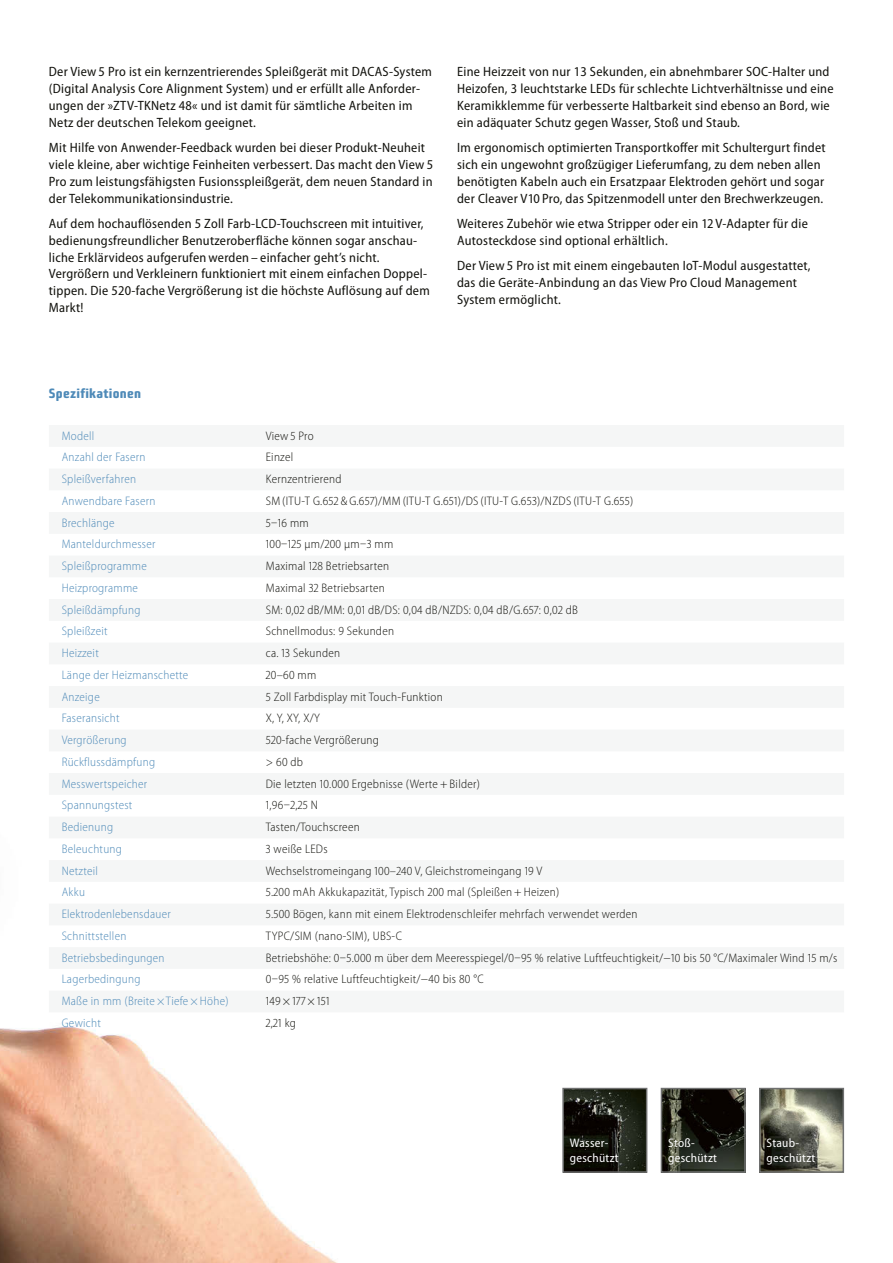
<style>
.page{position:relative;width:893px;height:1263px;background:#fff}
.page>*{position:absolute;margin:0;border:0;box-sizing:border-box;transform-origin:0 0}
.t1{font:semi-condensed 13.5px/16.8px "Qcsxjt Myriad Pro";letter-spacing:.02em;color:#12120d}
.t2{font:800 13.5px "Mlgbpg Bunuelo Clean Pro";letter-spacing:.02em;color:#4e8ab8}
.t3{font:300 semi-condensed 12.3px "Wrwlfc Myriad Pro";letter-spacing:.02em;color:#12120d}
.t4{font:300 semi-condensed 12.3px "Wrwlfc Myriad Pro";letter-spacing:.02em;color:#4e8ab8}
.t5{font:semi-condensed 12.3px/15.5px "Qcsxjt Myriad Pro";letter-spacing:.02em;color:#fff}
</style>
<div class="page">
<img style="left:0;top:1023px;width:337px;height:240px">
<div style="left:49px;top:425px;width:795px;height:22px;background:#f5f6f6"></div>
<div style="left:49px;top:469px;width:795px;height:21px;background:#f5f6f6"></div>
<div style="left:49px;top:512px;width:795px;height:22px;background:#f5f6f6"></div>
<div style="left:49px;top:556px;width:795px;height:21px;background:#f5f6f6"></div>
<div style="left:49px;top:599px;width:795px;height:22px;background:#f5f6f6"></div>
<div style="left:49px;top:643px;width:795px;height:21px;background:#f5f6f6"></div>
<div style="left:49px;top:686px;width:795px;height:22px;background:#f5f6f6"></div>
<div style="left:49px;top:730px;width:795px;height:21px;background:#f5f6f6"></div>
<div style="left:49px;top:773px;width:795px;height:22px;background:#f5f6f6"></div>
<div style="left:49px;top:817px;width:795px;height:21px;background:#f5f6f6"></div>
<div style="left:49px;top:860px;width:795px;height:22px;background:#f5f6f6"></div>
<div style="left:49px;top:904px;width:795px;height:21px;background:#f5f6f6"></div>
<div style="left:49px;top:947px;width:795px;height:22px;background:#f5f6f6"></div>
<div style="left:49px;top:991px;width:795px;height:21px;background:#f5f6f6"></div>
<svg style="left:562px;top:1087px;width:86px;height:86px;background:#25261f"></svg>
<svg style="left:759px;top:1087px;width:86px;height:86px;background:#7c7d6e"></svg>
<svg style="left:660px;top:1087px;width:86px;height:86px;background:#2b2b24"></svg>
<p class="t1" style="left:49px;top:63px;width:385px">Der View5 Pro ist ein kernzentrierendes Spleißgerät mit DACAS-System (Digital Analysis Core Alignment System) und er erfüllt alle Anforder&shy;ungen der »ZTV-TKNetz 48« und ist damit für sämtliche Arbeiten im Netz der deutschen Telekom geeignet.</p>
<p class="t1" style="left:49px;top:139px;width:386px">Mit Hilfe von Anwender-Feedback wurden bei dieser Produkt-Neuheit viele kleine, aber wichtige Feinheiten verbessert. Das macht den View5<br>Pro zum leistungsfähigsten Fusionsspleißgerät, dem neuen Standard in der Telekommunikationsindustrie.</p>
<p class="t1" style="left:49px;top:215px;width:382px">Auf dem hochauflösenden 5 Zoll Farb-LCD-Touchscreen mit intuitiver, bedienungsfreundlicher Benutzeroberfläche können sogar anschau&shy;liche Erklärvideos aufgerufenwerden – einfacher geht’s nicht.<br>Vergrößern und Verkleinern funktioniert mit einem einfachen Doppel&shy;tippen. Die 520-fache Vergrößerung ist die höchste Auflösung auf dem Markt!</p>
<p class="t1" style="left:457px;top:63px;width:378px">Eine Heizzeit von nur 13 Sekunden, ein abnehmbarer SOC-Halter und Heizofen, 3 leuchtstarke LEDs für schlechte Lichtverhältnisse und eine Keramikklemme für verbesserte Haltbarkeit sind ebenso an Bord, wie ein adäquater Schutz gegen Wasser, Stoß und Staub.</p>
<p class="t1" style="left:457px;top:139px;width:370px">Im ergonomisch optimierten Transportkoffer mit Schultergurt findet sich ein ungewohnt großzügiger Lieferumfang, zu dem neben allen benötigten Kabeln auch ein Ersatzpaar Elektroden gehört und sogar der Cleaver V10 Pro, das Spitzenmodell unter den Brechwerkzeugen.</p>
<p class="t1" style="left:457px;top:215px;width:352px">Weiteres Zubehör wie etwa Stripper oder ein 12V-Adapter für die<br>Autosteckdose sind optional erhältlich.</p>
<p class="t1" style="left:457px;top:257px;width:355px">Der View5 Pro ist mit einem eingebauten IoT-Modul ausgestattet, das die Geräte-Anbindung an das View Pro Cloud Management<br>System ermöglicht.</p>
<p class="t2" style="left:49px;top:385px;width:94px">Spezifikationen</p>
<p class="t4" style="left:62px;top:428px;width:34px">Modell</p>
<p class="t3" style="left:266px;top:428px;width:49px">View 5 Pro</p>
<p class="t4" style="left:62px;top:450px;width:85px">Anzahl der Fasern</p>
<p class="t3" style="left:266px;top:450px;width:29px">Einzel</p>
<p class="t4" style="left:62px;top:472px;width:76px">Spleißverfahren</p>
<p class="t3" style="left:266px;top:472px;width:77px">Kernzentrierend</p>
<p class="t4" style="left:62px;top:493px;width:95px">Anwendbare Fasern</p>
<p class="t3" style="left:266px;top:493px;width:369px">SM (ITU-T G.652 &amp; G.657)/MM (ITU-T G.651)/DS (ITU-T G.653)/NZDS (ITU-T G.655)</p>
<p class="t4" style="left:62px;top:515px;width:54px">Brechlänge</p>
<p class="t3" style="left:266px;top:515px;width:45px">5–16 mm</p>
<p class="t4" style="left:62px;top:537px;width:95px">Manteldurchmesser</p>
<p class="t3" style="left:266px;top:537px;width:129px">100–125 µm/200 µm–3 mm</p>
<p class="t4" style="left:62px;top:559px;width:87px">Spleißprogramme</p>
<p class="t3" style="left:266px;top:559px;width:125px">Maximal 128 Betriebsarten</p>
<p class="t4" style="left:62px;top:580px;width:78px">Heizprogramme</p>
<p class="t3" style="left:266px;top:580px;width:121px">Maximal 32 Betriebsarten</p>
<p class="t4" style="left:62px;top:602px;width:80px">Spleißdämpfung</p>
<p class="t3" style="left:266px;top:602px;width:314px">SM: 0,02 dB/MM: 0,01 dB/DS: 0,04 dB/NZDS: 0,04 dB/G.657: 0,02 dB</p>
<p class="t4" style="left:62px;top:624px;width:47px">Spleißzeit</p>
<p class="t3" style="left:266px;top:624px;width:130px">Schnellmodus: 9 Sekunden</p>
<p class="t4" style="left:62px;top:646px;width:39px">Heizzeit</p>
<p class="t3" style="left:266px;top:646px;width:76px">ca. 13 Sekunden</p>
<p class="t4" style="left:62px;top:667px;width:128px">Länge der Heizmanschette</p>
<p class="t3" style="left:266px;top:667px;width:52px">20–60 mm</p>
<p class="t4" style="left:62px;top:689px;width:40px">Anzeige</p>
<p class="t3" style="left:266px;top:689px;width:178px">5 Zoll Farbdisplay mit Touch-Funktion</p>
<p class="t4" style="left:62px;top:711px;width:59px">Faseransicht</p>
<p class="t3" style="left:266px;top:711px;width:56px">X, Y, XY, X/Y</p>
<p class="t4" style="left:62px;top:733px;width:67px">Vergrößerung</p>
<p class="t3" style="left:266px;top:733px;width:115px">520-fache Vergrößerung</p>
<p class="t4" style="left:62px;top:754px;width:95px">Rückflussdämpfung</p>
<p class="t3" style="left:266px;top:754px;width:39px">&gt; 60 db</p>
<p class="t4" style="left:62px;top:776px;width:87px">Messwertspeicher</p>
<p class="t3" style="left:266px;top:776px;width:216px">Die letzten 10.000 Ergebnisse (Werte + Bilder)</p>
<p class="t4" style="left:62px;top:798px;width:72px">Spannungstest</p>
<p class="t3" style="left:266px;top:798px;width:54px">1,96–2,25 N</p>
<p class="t4" style="left:62px;top:820px;width:53px">Bedienung</p>
<p class="t3" style="left:266px;top:820px;width:95px">Tasten/Touchscreen</p>
<p class="t4" style="left:62px;top:841px;width:62px">Beleuchtung</p>
<p class="t3" style="left:266px;top:841px;width:63px">3 weiße LEDs</p>
<p class="t4" style="left:62px;top:863px;width:38px">Netzteil</p>
<p class="t3" style="left:266px;top:863px;width:278px">Wechselstromeingang 100–240 V, Gleichstromeingang 19 V</p>
<p class="t4" style="left:62px;top:885px;width:25px">Akku</p>
<p class="t3" style="left:266px;top:885px;width:295px">5.200 mAh Akkukapazität, Typisch 200 mal (Spleißen + Heizen)</p>
<p class="t4" style="left:62px;top:907px;width:111px">Elektrodenlebensdauer</p>
<p class="t3" style="left:266px;top:907px;width:373px">5.500 Bögen, kann mit einem Elektrodenschleifer mehrfach verwendet werden</p>
<p class="t4" style="left:62px;top:928px;width:66px">Schnittstellen</p>
<p class="t3" style="left:266px;top:928px;width:138px">TYPC/SIM (nano-SIM), UBS-C</p>
<p class="t4" style="left:62px;top:950px;width:104px">Betriebsbedingungen</p>
<p class="t3" style="left:266px;top:950px;width:573px">Betriebshöhe: 0–5.000 m über dem Meeresspiegel/0–95 % relative Luftfeuchtigkeit/−10 bis 50 °C/Maximaler Wind 15 m/s</p>
<p class="t4" style="left:62px;top:972px;width:80px">Lagerbedingung</p>
<p class="t3" style="left:266px;top:972px;width:219px">0–95 % relative Luftfeuchtigkeit/−40 bis 80 °C</p>
<p class="t4" style="left:62px;top:994px;width:168px">Maße in mm (Breite ×Tiefe × Höhe)</p>
<p class="t3" style="left:266px;top:994px;width:65px">149 × 177 × 151</p>
<p class="t4" style="left:62px;top:1015px;width:41px">Gewicht</p>
<p class="t3" style="left:266px;top:1015px;width:32px">2,21 kg</p>
<p class="t5" style="left:668px;top:1134px;width:50px">Stoß&shy;geschützt</p>
<p class="t5" style="left:570px;top:1134px;width:50px">Wasser&shy;geschützt</p>
<p class="t5" style="left:766px;top:1134px;width:50px">Staub&shy;geschützt</p>
</div>
